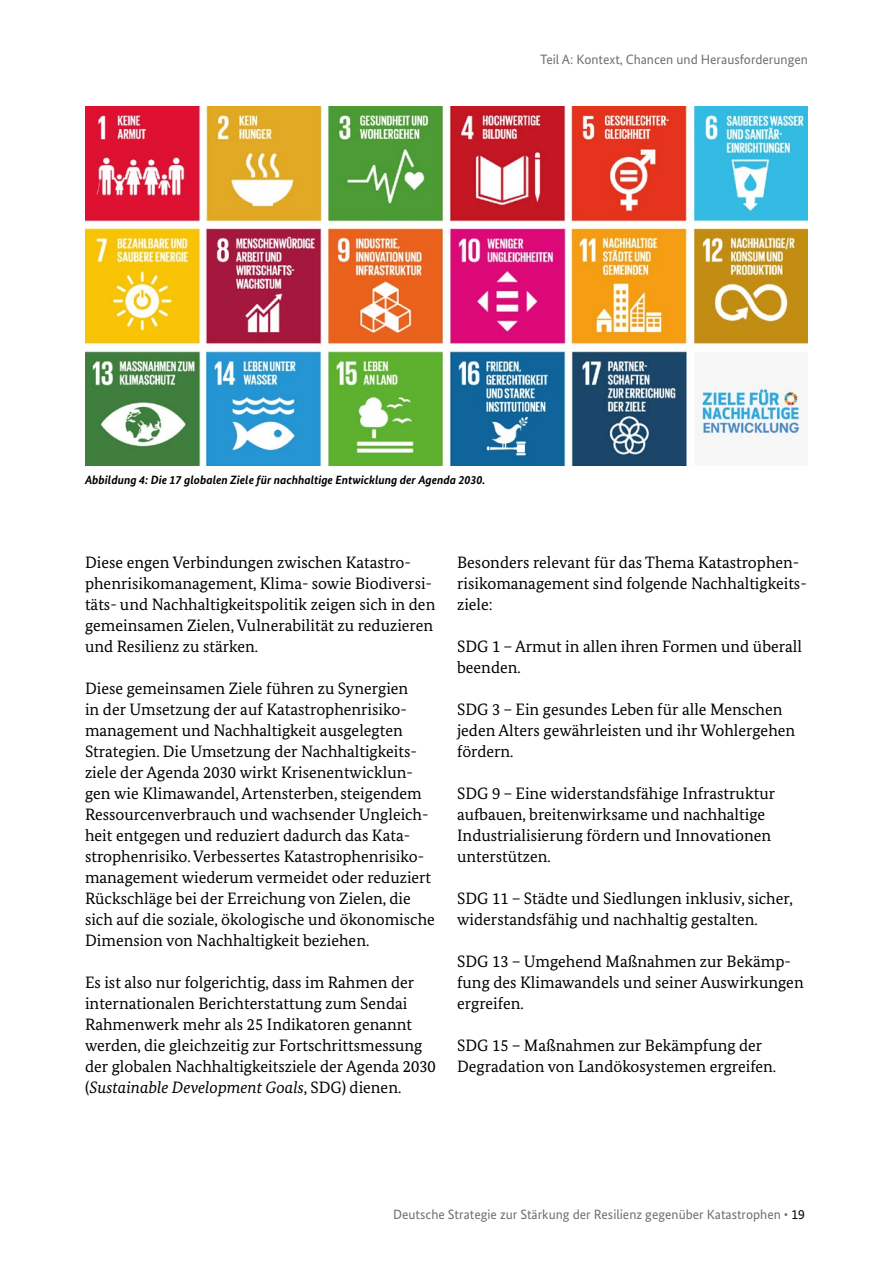
<style>
.page{position:relative;width:893px;height:1263px;background:#fff}
.page>*{position:absolute;margin:0;border:0;box-sizing:border-box;transform-origin:0 0}
.t1{font:16.5px/21px "Bundes Serif";color:#000}
.t2{font:13.5px "Bundes Sans";color:#706f6f}
.t3{font:italic 700 12px "Bundes Sans";color:#000}
.s1{font-style:italic}
.s2{color:#000}
</style>
<div class="page">
<img style="left:85px;top:106px;width:723px;height:360px">
<p class="t2" style="left:540px;top:51px;width:269px">Teil A: Kontext, Chancen und Herausforderungen</p>
<p class="t3" style="left:85px;top:473px;width:402px">Abbildung 4: Die 17 globalen Ziele für nachhaltige Entwicklung der Agenda 2030.</p>
<p class="t1" style="left:85px;top:552px;width:352px">Diese engen Verbindungen zwischen Katastro&shy;phenrisikomanagement, Klima- sowie Biodiversi&shy;täts- und Nachhaltigkeitspolitik zeigen sich in den gemeinsamen Zielen, Vulnerabilität zu reduzieren und Resilienz zu stärken.</p>
<p class="t1" style="left:85px;top:678px;width:351px">Diese gemeinsamen Ziele führen zu Synergien<br>in der Umsetzung der auf Katastrophenrisiko&shy;management und Nachhaltigkeit ausgelegten Strategien. Die Umsetzung der Nachhaltigkeits&shy;ziele der Agenda 2030 wirkt Krisenentwicklun&shy;gen wie Klimawandel, Artensterben, steigendem Ressourcenverbrauch und wachsender Ungleich&shy;heit entgegen und reduziert dadurch das Kata&shy;strophenrisiko. Verbessertes Katastrophenrisiko&shy;management wiederum vermeidet oder reduziert Rückschläge bei der Erreichung von Zielen, die sich auf die soziale, ökologische und ökonomische Dimension von Nachhaltigkeit beziehen.</p>
<p class="t1" style="left:85px;top:972px;width:352px">Es ist also nur folgerichtig, dass im Rahmen der internationalen Berichterstattung zum Sendai Rahmenwerk mehr als 25 Indikatoren genannt werden, die gleichzeitig zur Fortschrittsmessung der globalen Nachhaltigkeitsziele der Agenda 2030 (<span class="s1">Sustainable Development Goals</span>, SDG) dienen.</p>
<p class="t1" style="left:457px;top:552px;width:351px">Besonders relevant für das Thema Katastrophen&shy;risikomanagement sind folgende Nachhaltigkeits&shy;ziele:</p>
<p class="t1" style="left:457px;top:636px;width:346px">SDG 1 – Armut in allen ihren Formen und überall beenden.</p>
<p class="t1" style="left:457px;top:699px;width:340px">SDG 3 – Ein gesundes Leben für alle Menschen jeden Alters gewährleisten und ihr Wohlergehen fördern.</p>
<p class="t1" style="left:457px;top:783px;width:319px">SDG 9 – Eine widerstandsfähige Infrastruktur aufbauen, breitenwirksame und nachhaltige Industrialisierung fördern und Innovationen unterstützen.</p>
<p class="t1" style="left:457px;top:888px;width:337px">SDG 11 – Städte und Siedlungen inklusiv, sicher, widerstandsfähig und nachhaltig gestalten.</p>
<p class="t1" style="left:457px;top:951px;width:348px">SDG 13 – Umgehend Maßnahmen zur Bekämp&shy;fung des Klimawandels und seiner Auswirkungen ergreifen.</p>
<p class="t1" style="left:457px;top:1035px;width:321px">SDG 15 – Maßnahmen zur Bekämpfung der<br>Degradation von Landökosystemen ergreifen.</p>
<p class="t2" style="left:393px;top:1206px;width:413px">Deutsche Strategie zur Stärkung der Resilienz gegenüber Katastrophen • <span class="s2">19</span></p>
</div>
